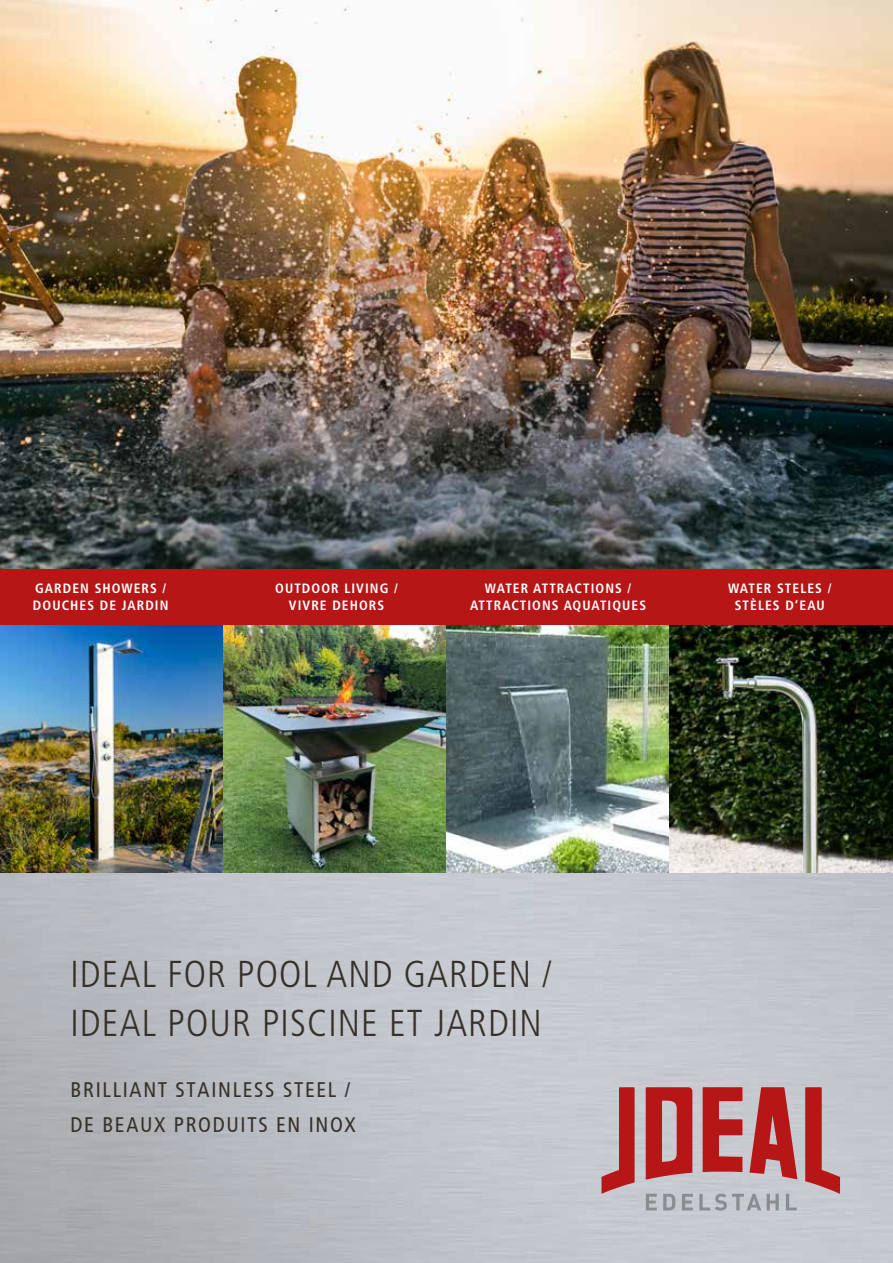
<style>
.page{position:relative;width:893px;height:1263px;background:#fff}
.page>*{position:absolute;margin:0;border:0;box-sizing:border-box;transform-origin:0 0}
.t1{font:300 condensed 37.5px/48.8px "Frutiger";letter-spacing:.03em;color:#363028}
.t2{font:condensed 21px/35.4px "Frutiger";letter-spacing:.08em;color:#363028}
.t3{font:700 condensed 13.5px/16.2px "Frutiger";letter-spacing:.08em;color:#fff;text-align:center}
</style>
<div class="page">
<img style="left:0;top:0;width:893px;height:569px">
<img style="left:0;top:624px;width:223px;height:249px">
<img style="left:223px;top:624px;width:224px;height:249px">
<img style="left:447px;top:624px;width:223px;height:249px">
<svg style="left:670px;top:624px;width:223px;height:249px"></svg>
<svg style="left:601px;top:1087px;width:239px;height:123px"></svg>
<div style="left:0;top:569px;width:893px;height:55px;background:#b61716"></div>
<p class="t3" style="left:33px;top:581px;width:137px;text-align:left">GARDEN SHOWERS /<br>DOUCHES DE JARDIN</p>
<p class="t3" style="left:470px;top:581px;width:178px">WATER ATTRACTIONS /<br>ATTRACTIONS AQUATIQUES</p>
<p class="t3" style="left:275px;top:581px;width:124px">OUTDOOR LIVING /<br>VIVRE DEHORS</p>
<p class="t3" style="left:728px;top:581px;width:105px">WATER STELES /<br>STÈLES D‘EAU</p>
<h1 class="t1" style="left:71px;top:950px;width:483px">IDEAL FOR POOL AND GARDEN /<br>IDEAL POUR PISCINE ET JARDIN</h1>
<h2 class="t2" style="left:71px;top:1072px;width:287px">BRILLIANT STAINLESS STEEL /<br>DE BEAUX PRODUITS EN INOX</h2>
</div>
